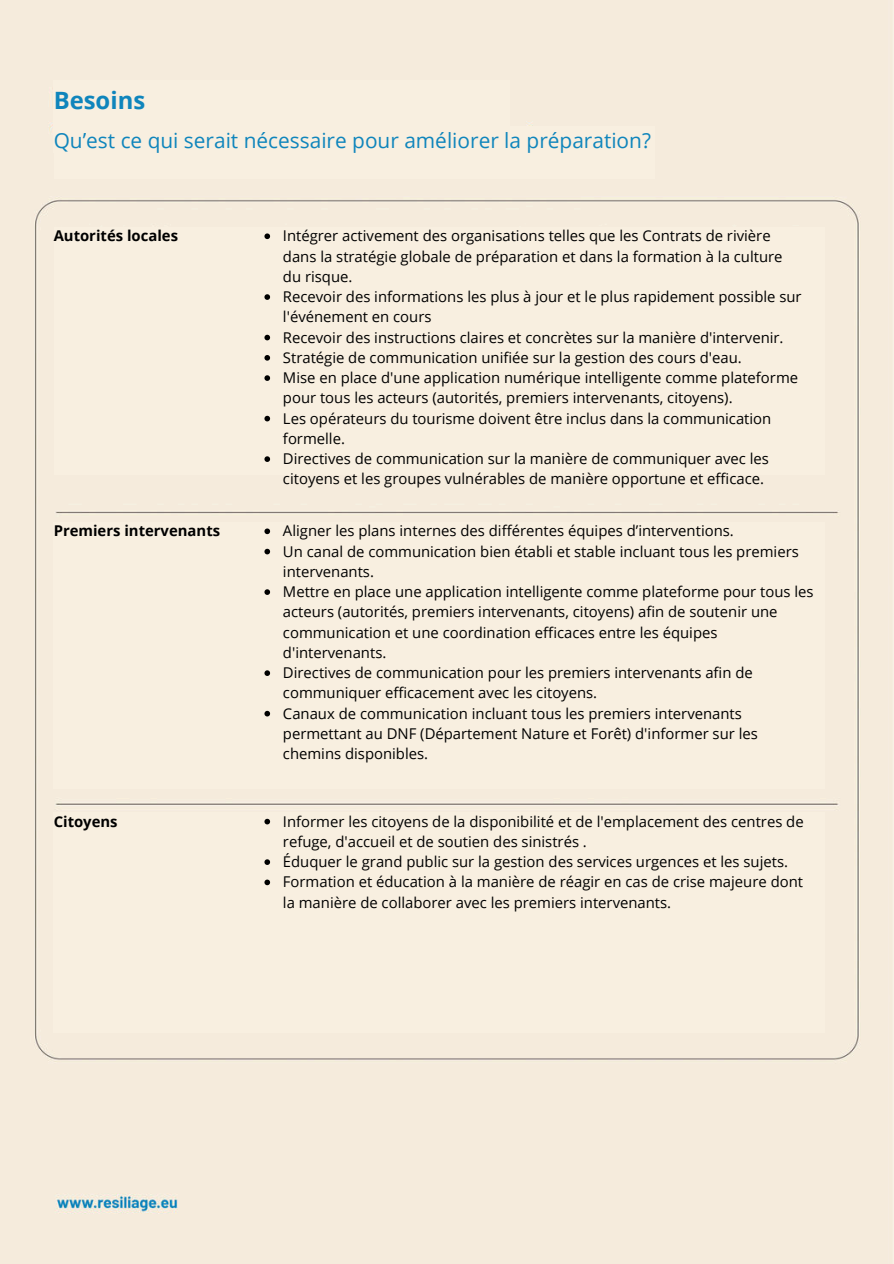
<style>
.page{position:relative;width:894px;height:1264px;background:#fff}
.page>*{position:absolute;margin:0;border:0;box-sizing:border-box;transform-origin:0 0}
.t1{font:700 23.85px "Open Sans";color:#0f85bc}
.t2{font:20.85px "Open Sans";color:#0f85bc}
.t3{font:14.85px/20.2px "Open Sans";color:#000}
.t4{font:700 14.85px "Open Sans";color:#000}
</style>
<div class="page">
<div style="left:0;top:0;width:893px;height:1263px;background:#f5ebdc"></div>
<div style="left:54px;top:80px;width:455px;height:73px;background:#f8efe0"></div>
<div style="left:54px;top:126px;width:600px;height:53px;background:#f8efe0"></div>
<div style="left:54px;top:227px;width:770px;height:247px;background:#f8efe0"></div>
<div style="left:54px;top:522px;width:770px;height:266px;background:#f8efe0"></div>
<div style="left:54px;top:812px;width:770px;height:220px;background:#f8efe0"></div>
<svg style="left:264px;top:233px;width:6px;height:6px"></svg>
<svg style="left:264px;top:294px;width:6px;height:6px"></svg>
<svg style="left:264px;top:335px;width:6px;height:5px"></svg>
<svg style="left:264px;top:355px;width:6px;height:5px"></svg>
<svg style="left:264px;top:375px;width:6px;height:6px"></svg>
<svg style="left:264px;top:416px;width:6px;height:5px"></svg>
<svg style="left:264px;top:456px;width:6px;height:6px"></svg>
<svg style="left:264px;top:528px;width:6px;height:6px"></svg>
<svg style="left:264px;top:549px;width:6px;height:5px"></svg>
<svg style="left:264px;top:589px;width:6px;height:6px"></svg>
<svg style="left:264px;top:670px;width:6px;height:6px"></svg>
<svg style="left:264px;top:711px;width:6px;height:5px"></svg>
<svg style="left:264px;top:818px;width:6px;height:6px"></svg>
<svg style="left:264px;top:859px;width:6px;height:6px"></svg>
<svg style="left:264px;top:879px;width:6px;height:6px"></svg>
<h1 class="t1" style="left:54px;top:83px;width:93px">Besoins</h1>
<h2 class="t2" style="left:54px;top:127px;width:598px">Qu’est ce qui serait nécessaire pour améliorer la préparation?</h2>
<p class="t4" style="left:54px;top:225px;width:126px">Autorités locales</p>
<p class="t3" style="left:283px;top:225px;width:520px">Intégrer activement des organisations telles que les Contrats de rivière dans la stratégie globale de préparation et dans la formation à la culture du risque.<br>Recevoir des informations les plus à jour et le plus rapidement possible sur l'événement en cours<br>Recevoir des instructions claires et concrètes sur la manière d'intervenir.<br>Stratégie de communication unifiée sur la gestion des cours d'eau.<br>Mise en place d'une application numérique intelligente comme plateforme pour tous les acteurs (autorités, premiers intervenants, citoyens).<br>Les opérateurs du tourisme doivent être inclus dans la communication formelle.<br>Directives de communication sur la manière de communiquer avec les citoyens et les groupes vulnérables de manière opportune et efficace.</p>
<p class="t4" style="left:54px;top:520px;width:168px">Premiers intervenants</p>
<p class="t3" style="left:283px;top:520px;width:532px">Aligner les plans internes des différentes équipes d’interventions.<br>Un canal de communication bien établi et stable incluant tous les premiers intervenants.<br>Mettre en place une application intelligente comme plateforme pour tous les acteurs (autorités, premiers intervenants, citoyens) afin de soutenir une communication et une coordination efficaces entre les équipes d'intervenants.<br>Directives de communication pour les premiers intervenants afin de communiquer efficacement avec les citoyens.<br>Canaux de communication incluant tous les premiers intervenants permettant au DNF (Département Nature et Forêt) d'informer sur les chemins disponibles.</p>
<p class="t4" style="left:54px;top:810px;width:65px">Citoyens</p>
<p class="t3" style="left:283px;top:810px;width:522px">Informer les citoyens de la disponibilité et de l'emplacement des centres de refuge, d'accueil et de soutien des sinistrés .<br>Éduquer le grand public sur la gestion des services urgences et les sujets.<br>Formation et éducation à la manière de réagir en cas de crise majeure dont la manière de collaborer avec les premiers intervenants.</p>
</div>
